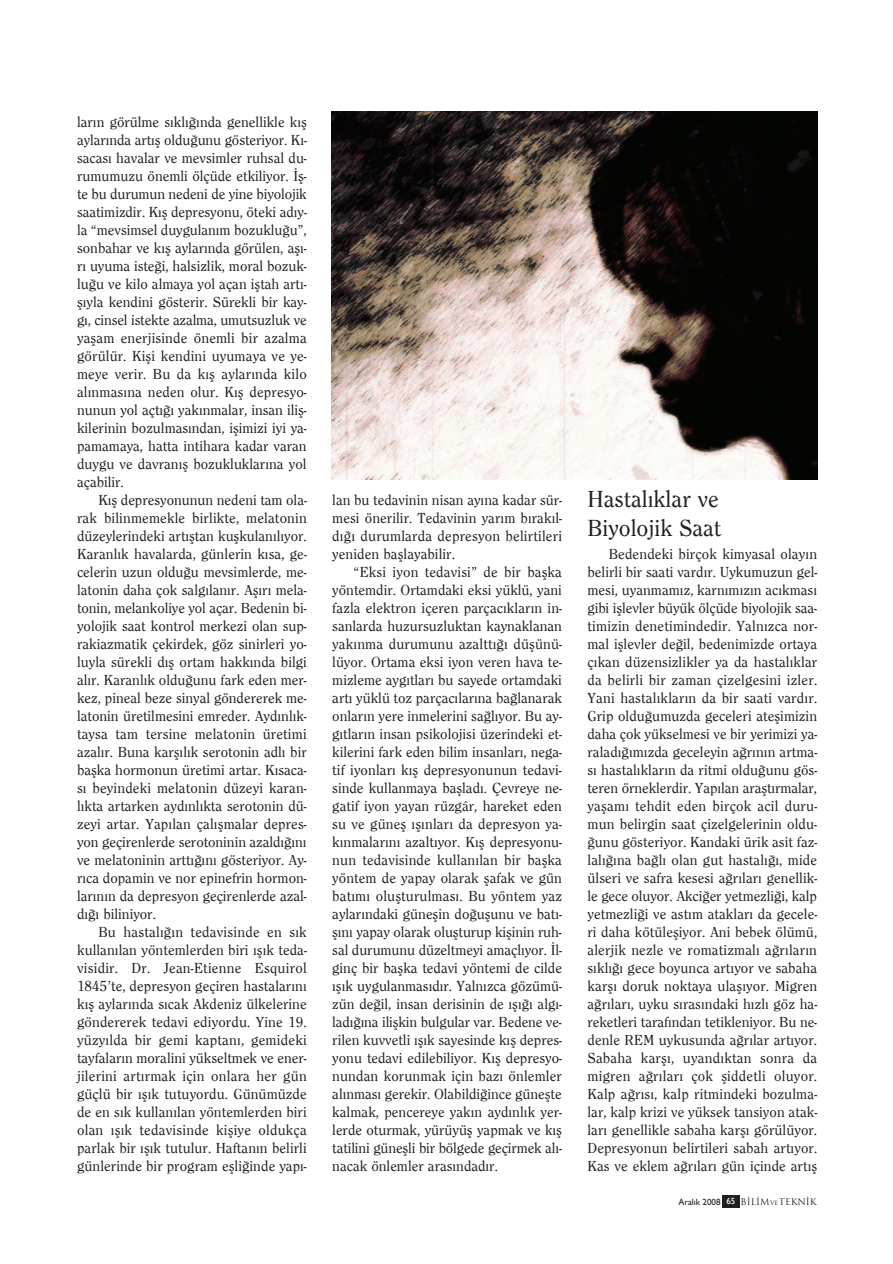
<style>
.page{position:relative;width:893px;height:1264px;background:#fff}
.page>*{position:absolute;margin:0;border:0;box-sizing:border-box;transform-origin:0 0}
.t1{font:500 24px/28.8px "Clearface";color:#231f20}
.t2{font:500 15px/18px "Clearface";letter-spacing:.005em;color:#231f20;text-align:justify}
.t3{font:500 9px "Trajan";color:#231f20}
.s1{font-family:"Gill Sans";font-weight:400}
.s2{font-family:"Gill Sans";font-weight:400;color:#fff}
.s3{font-size:6px}
</style>
<div class="page">
<div style="left:722px;top:1195px;width:17px;height:13px;background:#231f20"></div>
<img style="left:331px;top:111px;width:486px;height:369px">
<p class="t2" style="left:77px;top:112px;width:231px">ların görülme sıklığında genellikle kış aylarında artış olduğunu gösteriyor. Kı&shy;sacası havalar ve mevsimler ruhsal du&shy;rumumuzu önemli ölçüde etkiliyor. İş&shy;te bu durumun nedeni de yine biyolojik saatimizdir. Kış depresyonu, öteki adıy&shy;la “mevsimsel duygulanım bozukluğu”, sonbahar ve kış aylarında görülen, aşı&shy;rı uyuma isteği, halsizlik, moral bozuk&shy;luğu ve kilo almaya yol açan iştah artı&shy;şıyla kendini gösterir. Sürekli bir kay&shy;gı, cinsel istekte azalma, umutsuzluk ve yaşam enerjisinde önemli bir azalma görülür. Kişi kendini uyumaya ve ye&shy;meye verir. Bu da kış aylarında kilo alınmasına neden olur. Kış depresyo&shy;nunun yol açtığı yakınmalar, insan iliş&shy;kilerinin bozulmasından, işimizi iyi ya&shy;pamamaya, hatta intihara kadar varan duygu ve davranış bozukluklarına yol açabilir.</p>
<p class="t2" style="left:77px;top:490px;width:231px;text-indent:21px">Kış depresyonunun nedeni tam ola&shy;rak bilinmemekle birlikte, melatonin düzeylerindeki artıştan kuşkulanılıyor.<br>Karanlık havalarda, günlerin kısa, ge&shy;celerin uzun olduğu mevsimlerde, me&shy;latonin daha çok salgılanır. Aşırı mela&shy;tonin, melankoliye yol açar. Bedenin bi&shy;yolojik saat kontrol merkezi olan sup&shy;rakiazmatik çekirdek, göz sinirleri yo&shy;luyla sürekli dış ortam hakkında bilgi alır. Karanlık olduğunu fark eden mer&shy;kez, pineal beze sinyal göndererek me&shy;latonin üretilmesini emreder. Aydınlık&shy;taysa tam tersine melatonin üretimi azalır. Buna karşılık serotonin adlı bir başka hormonun üretimi artar. Kısaca&shy;sı beyindeki melatonin düzeyi karan&shy;lıkta artarken aydınlıkta serotonin dü&shy;zeyi artar. Yapılan çalışmalar depres&shy;yon geçirenlerde serotoninin azaldığını ve melatoninin arttığını gösteriyor. Ay&shy;rıca dopamin ve nor epinefrin hormon&shy;larının da depresyon geçirenlerde azal&shy;dığı biliniyor.</p>
<p class="t2" style="left:77px;top:922px;width:231px;text-indent:21px">Bu hastalığın tedavisinde en sık kullanılan yöntemlerden biri ışık teda&shy;visidir. Dr. Jean-Etienne Esquirol 1845’te, depresyon geçiren hastalarını kış aylarında sıcak Akdeniz ülkelerine göndererek tedavi ediyordu. Yine 19. yüzyılda bir gemi kaptanı, gemideki tayfaların moralini yükseltmek ve ener&shy;jilerini artırmak için onlara her gün güçlü bir ışık tutuyordu. Günümüzde de en sık kullanılan yöntemlerden biri olan ışık tedavisinde kişiye oldukça parlak bir ışık tutulur. Haftanın belirli günlerinde bir program eşliğinde yapı-</p>
<p class="t2" style="left:332px;top:490px;width:231px">lan bu tedavinin nisan ayına kadar sür&shy;mesi önerilir. Tedavinin yarım bırakıl&shy;dığı durumlarda depresyon belirtileri yeniden başlayabilir.</p>
<p class="t2" style="left:332px;top:562px;width:231px;text-indent:21px">“Eksi iyon tedavisi” de bir başka yöntemdir. Ortamdaki eksi yüklü, yani fazla elektron içeren parçacıkların in&shy;sanlarda huzursuzluktan kaynaklanan yakınma durumunu azalttığı düşünü&shy;lüyor. Ortama eksi iyon veren hava te&shy;mizleme aygıtları bu sayede ortamdaki artı yüklü toz parçacılarına bağlanarak onların yere inmelerini sağlıyor. Bu ay&shy;gıtların insan psikolojisi üzerindeki et&shy;kilerini fark eden bilim insanları, nega&shy;tif iyonları kış depresyonunun tedavi&shy;sinde kullanmaya başladı. Çevreye ne&shy;gatif iyon yayan rüzgâr, hareket eden su ve güneş ışınları da depresyon ya&shy;kınmalarını azaltıyor. Kış depresyonu&shy;nun tedavisinde kullanılan bir başka yöntem de yapay olarak şafak ve gün batımı oluşturulması. Bu yöntem yaz aylarındaki güneşin doğuşunu ve batı&shy;şını yapay olarak oluşturup kişinin ruh&shy;sal durumunu düzeltmeyi amaçlıyor. İl&shy;ginç bir başka tedavi yöntemi de cilde ışık uygulanmasıdır. Yalnızca gözümü&shy;zün değil, insan derisinin de ışığı algı&shy;ladığına ilişkin bulgular var. Bedene ve&shy;rilen kuvvetli ışık sayesinde kış depres&shy;yonu tedavi edilebiliyor. Kış depresyo&shy;nundan korunmak için bazı önlemler alınması gerekir. Olabildiğince güneşte kalmak, pencereye yakın aydınlık yer&shy;lerde oturmak, yürüyüş yapmak ve kış tatilini güneşli bir bölgede geçirmek alı&shy;nacak önlemler arasındadır.</p>
<h1 class="t1" style="left:587px;top:484px;width:135px">Hastalıklar ve<br>Biyolojik Saat</h1>
<p class="t2" style="left:587px;top:544px;width:231px;text-indent:21px">Bedendeki birçok kimyasal olayın belirli bir saati vardır. Uykumuzun gel&shy;mesi, uyanmamız, karnımızın acıkması gibi işlevler büyük ölçüde biyolojik saa&shy;timizin denetimindedir. Yalnızca nor&shy;mal işlevler değil, bedenimizde ortaya çıkan düzensizlikler ya da hastalıklar da belirli bir zaman çizelgesini izler.<br>Yani hastalıkların da bir saati vardır.<br>Grip olduğumuzda geceleri ateşimizin daha çok yükselmesi ve bir yerimizi ya&shy;raladığımızda geceleyin ağrının artma&shy;sı hastalıkların da ritmi olduğunu gös&shy;teren örneklerdir. Yapılan araştırmalar, yaşamı tehdit eden birçok acil duru&shy;mun belirgin saat çizelgelerinin oldu&shy;ğunu gösteriyor. Kandaki ürik asit faz&shy;lalığına bağlı olan gut hastalığı, mide ülseri ve safra kesesi ağrıları genellik&shy;le gece oluyor. Akciğer yetmezliği, kalp yetmezliği ve astım atakları da gecele&shy;ri daha kötüleşiyor. Ani bebek ölümü, alerjik nezle ve romatizmalı ağrıların sıklığı gece boyunca artıyor ve sabaha karşı doruk noktaya ulaşıyor. Migren ağrıları, uyku sırasındaki hızlı göz ha&shy;reketleri tarafından tetikleniyor. Bu ne&shy;denle REM uykusunda ağrılar artıyor.<br>Sabaha karşı, uyandıktan sonra da migren ağrıları çok şiddetli oluyor.<br>Kalp ağrısı, kalp ritmindeki bozulma&shy;lar, kalp krizi ve yüksek tansiyon atak&shy;ları genellikle sabaha karşı görülüyor.<br>Depresyonun belirtileri sabah artıyor.<br>Kas ve eklem ağrıları gün içinde artış</p>
<p class="t3" style="left:678px;top:1196px;width:140px"><span class="s1">Aralık 2008</span> <span class="s2">65</span> BiLiM<span class="s3">ve</span>TEKNiK</p>
</div>
